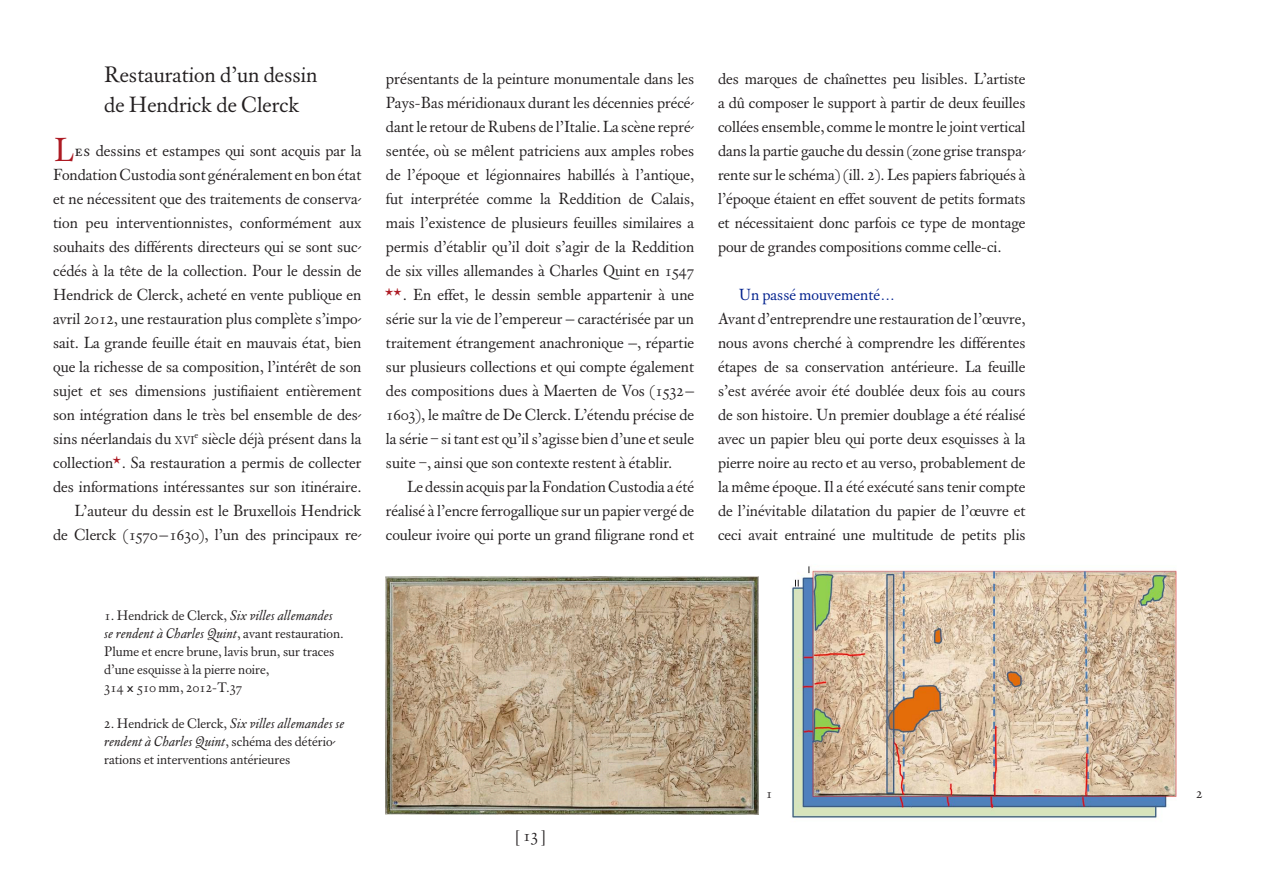
<style>
.page{position:relative;width:1263px;height:893px;background:#fff}
.page>*{position:absolute;margin:0;border:0;box-sizing:border-box;transform-origin:0 0}
.t1{font:36px "Custodia 6";color:#ad1a23}
.t2{font:24px/30px "Custodia 6";color:#231f20}
.t3{font:18px "Custodia 6";color:#231f20}
.t4{font:17.4px/24px "Custodia 6";color:#231f20;text-align:justify}
.t5{font:17.4px "Custodia 6";color:#00208d}
.t6{font:15px/18px "Custodia 6";color:#231f20}
.s1{font-family:"Custodia 6 Small Caps";font-size:18px}
.s2{font-size:12.15px}
.s3{font-size:18px;color:#ad1a23}
.s4{font-family:"Times"}
.s5{font-size:18px}
.s6{font-style:italic}
.s7{font-family:"Gill Sans";font-size:12.75px}
</style>
<div class="page">
<img style="left:386px;top:576px;width:372px;height:238px">
<img style="left:792px;top:566px;width:385px;height:253px">
<h2 class="t2" style="left:104px;top:60px;width:215px">Restauration d’un dessin de Hendrick de Clerck</h2>
<h1 class="t1" style="left:54px;top:130px;width:21px">L</h1>
<p class="t4" style="left:53px;top:138px;width:310px;text-align:right"><span class="s1">es</span> dessins et estampes qui sont acquis par la Fondation Custodia sont généralement en bon état et ne nécessitent que des traitements de conserva&shy;tion peu interventionnistes, conformément aux souhaits des différents directeurs qui se sont suc&shy;cédés à la tête de la collection. Pour le dessin de Hendrick de Clerck, acheté en vente publique en avril 2012, une restauration plus complète s’impo&shy;sait. La grande feuille était en mauvais état, bien que la richesse de sa composition, l’intérêt de son sujet et ses dimensions justifiaient entièrement son intégration dans le très bel ensemble de des&shy;sins néerlandais du <span class="s2">XVI</span><sup>e</sup> siècle déjà présent dans la collection<span class="s3">*</span>. Sa restauration a permis de collecter des informations intéressantes sur son itinéraire.<br>L’auteur du dessin est le Bruxellois Hendrick<br>de Clerck (1570<span class="s4">–</span>1630), l’un des principaux <span class="s5">re-</span></p>
<p class="t4" style="left:386px;top:66px;width:310px"><span class="s5">pré</span>sentants de la peinture monumentale dans les Pays<span class="s4">-</span>Bas méridionaux durant les décennies précé&shy;dant le retour de Rubens de l’Italie. La scène repré&shy;sentée, où se mêlent patriciens aux amples robes de l’époque et légionnaires habillés à l’antique, fut interprétée comme la Reddition de Calais, mais l’existence de plusieurs feuilles similaires a permis d’établir qu’il doit s’agir de la Reddition de six villes allemandes à Charles Quint en 1547 <span class="s3">**</span>. En effet, le dessin semble appartenir à une série sur la vie de l’empereur <span class="s4">–</span> caractérisée par un traitement étrangement anachronique <span class="s4">–</span>, répartie sur plusieurs collections et qui compte également des compositions dues à Maerten de Vos (1532<span class="s4">– </span>1603), le maître de De Clerck. L’étendu précise de la série – si tant est qu’il s’agisse bien d’une et seule suite –, ainsi que son contexte restent à établir.</p>
<p class="t4" style="left:386px;top:474px;width:310px;text-indent:21px">Le dessin acquis par la Fondation Custodia a été réalisé à l’encre ferrogallique sur un papier vergé de couleur ivoire qui porte un grand filigrane rond et</p>
<p class="t4" style="left:718px;top:66px;width:309px">des marques de chaînettes peu lisibles. L’artiste a dû composer le support à partir de deux feuilles collées ensemble, comme le montre le joint vertical dans la partie gauche du dessin (zone grise transpa&shy;rente sur le schéma) (ill. 2). Les papiers fabriqués à l’époque étaient en effet souvent de petits formats et nécessitaient donc parfois ce type de montage pour de grandes compositions comme celle<span class="s4">-</span>ci.</p>
<p class="t5" style="left:739px;top:284px;width:157px">Un passé mouvementé…</p>
<p class="t4" style="left:718px;top:306px;width:309px">Avant d’entreprendre une restauration de l’œuvre, nous avons cherché à comprendre les différentes étapes de sa conservation antérieure. La feuille s’est avérée avoir été doublée deux fois au cours de son histoire. Un premier doublage a été réalisé avec un papier bleu qui porte deux esquisses à la pierre noire au recto et au verso, probablement de la même époque. Il a été exécuté sans tenir compte de l’inévitable dilatation du papier de l’œuvre et ceci avait entrainé une multitude de petits plis</p>
<p class="t6" style="left:104px;top:606px;width:241px">1. Hendrick de Clerck, <span class="s6">Six villes allemandes se rendent à Charles Quint</span>, avant restauration.<br>Plume et encre brune, lavis brun, sur traces d’une esquisse à la pierre noire,<br>314 <span class="s7">x</span> 510 mm, 2012<span class="s4">-</span>T.37</p>
<p class="t6" style="left:104px;top:714px;width:242px">2. Hendrick de Clerck, <span class="s6">Six villes allemandes se rendent à Charles Quint</span>, schéma des détério&shy;rations et interventions antérieures</p>
<p class="t3" style="left:515px;top:825px;width:33px">[ 13 ]</p>
<p class="t6" style="left:766px;top:784px;width:8px">1</p>
<p class="t6" style="left:1196px;top:784px;width:8px">2</p>
</div>
